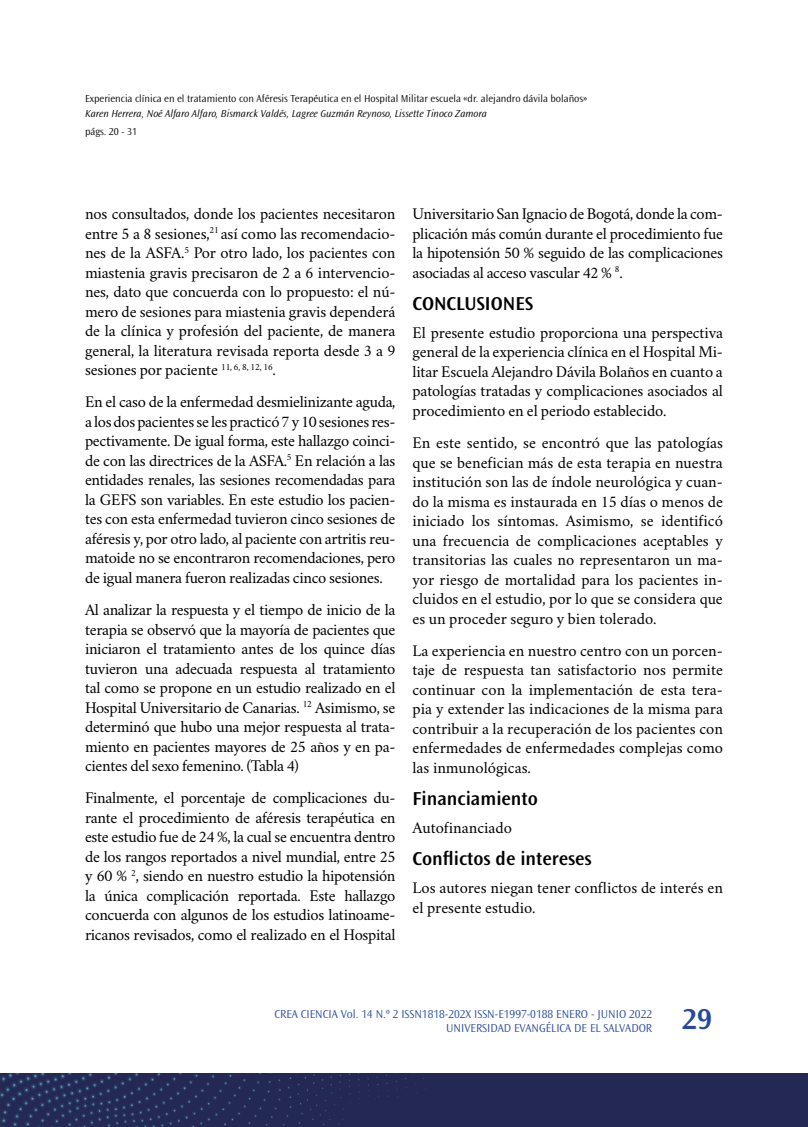
<style>
.page{position:relative;width:808px;height:1127px;background:#fff}
.page>*{position:absolute;margin:0;border:0;box-sizing:border-box;transform-origin:0 0}
.t1{font:600 30px "Ocean Sans Std";color:#264a99}
.t2{font:600 19.5px "Ocean Sans Std";color:#000}
.t3{font:16.5px/19.5px "Crimson";letter-spacing:-.01em;color:#000;text-align:justify}
.t4{font:300 12px/13.5px "Ocean Sans Std";color:#264a99;text-align:right}
.t5{font:300 10.5px "Ocean Sans Std";color:#000}
.t6{font:italic 300 10.5px "Ocean Sans Std";color:#000}
</style>
<div class="page">
<div style="left:1px;top:1074px;width:807px;height:53px;background:#242855"></div>
<hr style="left:0;top:1074px;width:1px;height:53px;background:#000">
<p class="t5" style="left:85px;top:93px;width:504px">Experiencia clínica en el tratamiento con Aféresis Terapéutica en el Hospital Militar escuela «dr. alejandro dávila bolaños»</p>
<p class="t6" style="left:85px;top:108px;width:404px">Karen Herrera, Noé Alfaro Alfaro, Bismarck Valdés, Lagree Guzmán Reynoso, Lissette Tinoco Zamora</p>
<p class="t5" style="left:85px;top:126px;width:54px">págs. 20 - 31</p>
<p class="t3" style="left:85px;top:202px;width:312px">nos consultados, donde los pacientes necesitaron entre 5 a 8 sesiones,<sup>21</sup> así como las recomendacio&shy;nes de la ASFA.<sup>5</sup> Por otro lado, los pacientes con miastenia gravis precisaron de 2 a 6 intervencio&shy;nes, dato que concuerda con lo propuesto: el nú&shy;mero de sesiones para miastenia gravis dependerá de la clínica y profesión del paciente, de manera general, la literatura revisada reporta desde 3 a 9 sesiones por paciente <sup>11,</sup> <sup>6,</sup> <sup>8,</sup> <sup>12,</sup> <sup>16</sup>.</p>
<p class="t3" style="left:85px;top:390px;width:312px">En el caso de la enfermedad desmielinizante aguda, a los dos pacientes se les practicó 7 y 10 sesiones res&shy;pectivamente. De igual forma, este hallazgo coinci&shy;de con las directrices de la ASFA.<sup>5</sup> En relación a las entidades renales, las sesiones recomendadas para la GEFS son variables. En este estudio los pacien&shy;tes con esta enfermedad tuvieron cinco sesiones de aféresis y, por otro lado, al paciente con artritis reu&shy;matoide no se encontraron recomendaciones, pero de igual manera fueron realizadas cinco sesiones.</p>
<p class="t3" style="left:85px;top:598px;width:312px">Al analizar la respuesta y el tiempo de inicio de la terapia se observó que la mayoría de pacientes que iniciaron el tratamiento antes de los quince días tuvieron una adecuada respuesta al tratamiento tal como se propone en un estudio realizado en el Hospital Universitario de Canarias. <sup>12</sup> Asimismo, se determinó que hubo una mejor respuesta al trata&shy;miento en pacientes mayores de 25 años y en pa&shy;cientes del sexo femenino. (Tabla 4)</p>
<p class="t3" style="left:85px;top:786px;width:312px">Finalmente, el porcentaje de complicaciones du&shy;rante el procedimiento de aféresis terapéutica en este estudio fue de 24 %, la cual se encuentra dentro de los rangos reportados a nivel mundial, entre 25 y 60 % <sup>2</sup>, siendo en nuestro estudio la hipotensión la única complicación reportada. Este hallazgo concuerda con algunos de los estudios latinoame&shy;ricanos revisados, como el realizado en el Hospital</p>
<p class="t3" style="left:412px;top:202px;width:312px">Universitario San Ignacio de Bogotá, donde la com&shy;plicación más común durante el procedimiento fue la hipotensión 50 % seguido de las complicaciones asociadas al acceso vascular 42 % <sup>8</sup>.</p>
<p class="t2" style="left:412px;top:292px;width:122px">CONCLUSIONES</p>
<p class="t3" style="left:412px;top:321px;width:312px">El presente estudio proporciona una perspectiva general de la experiencia clínica en el Hospital Mi&shy;litar Escuela Alejandro Dávila Bolaños en cuanto a patologías tratadas y complicaciones asociados al procedimiento en el periodo establecido.</p>
<p class="t3" style="left:412px;top:431px;width:312px">En este sentido, se encontró que las patologías que se benefician más de esta terapia en nuestra institución son las de índole neurológica y cuan&shy;do la misma es instaurada en 15 días o menos de iniciado los síntomas. Asimismo, se identificó una frecuencia de complicaciones aceptables y transitorias las cuales no representaron un ma&shy;yor riesgo de mortalidad para los pacientes in&shy;cluidos en el estudio, por lo que se considera que es un proceder seguro y bien tolerado.</p>
<p class="t3" style="left:412px;top:639px;width:312px">La experiencia en nuestro centro con un porcen&shy;taje de respuesta tan satisfactorio nos permite continuar con la implementación de esta tera&shy;pia y extender las indicaciones de la misma para contribuir a la recuperación de los pacientes con enfermedades de enfermedades complejas como las inmunológicas.</p>
<p class="t2" style="left:412px;top:788px;width:127px">Financiamiento</p>
<p class="t3" style="left:412px;top:816px;width:101px">Autofinanciado</p>
<p class="t2" style="left:412px;top:848px;width:181px">Conflictos de intereses</p>
<p class="t3" style="left:412px;top:876px;width:312px">Los autores niegan tener conflictos de interés en el presente estudio.</p>
<p class="t4" style="left:274px;top:1008px;width:379px">CREA CIENCIA Vol. 14 N.º 2 ISSN1818-202X ISSN-E1997-0188 ENERO - JUNIO 2022<br>UNIVERSIDAD EVANGÉLICA DE EL SALVADOR</p>
<h1 class="t1" style="left:682px;top:1002px;width:32px">29</h1>
</div>
